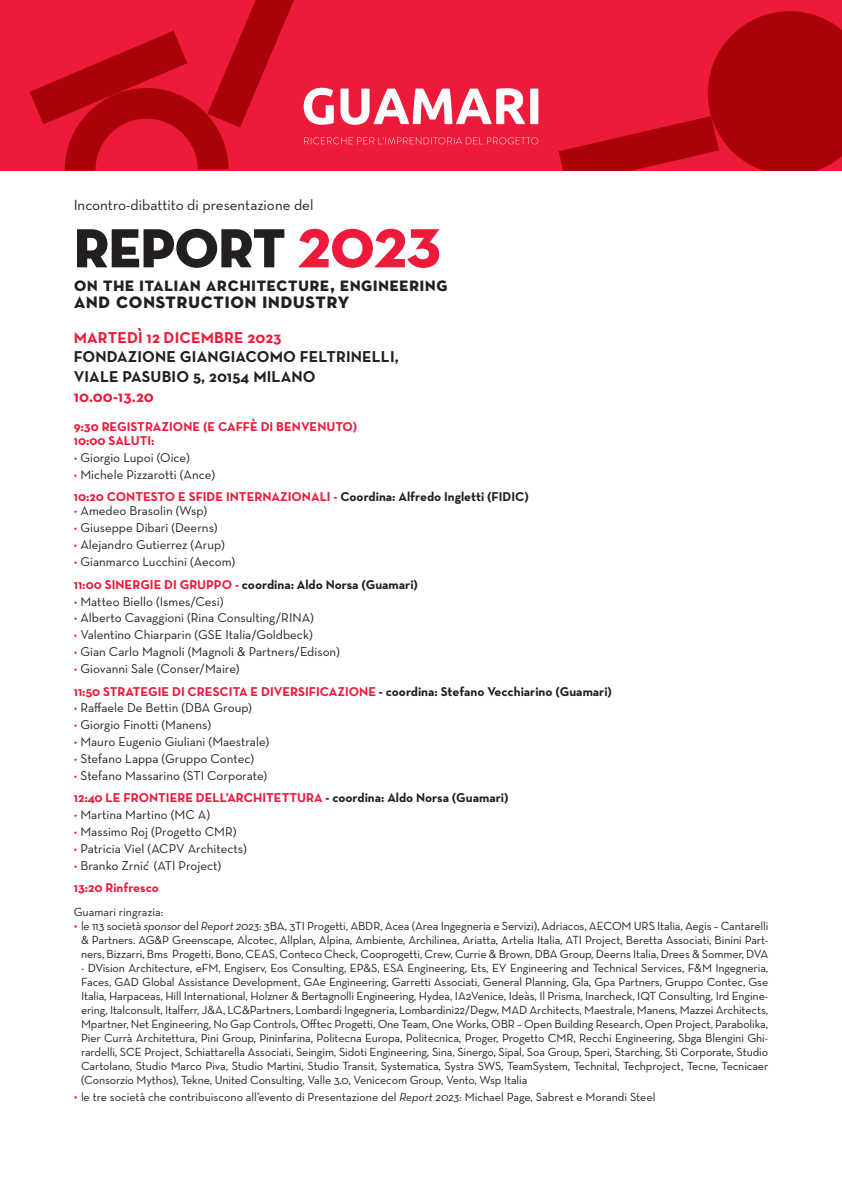
<style>
.page{position:relative;width:842px;height:1191px;background:#fff}
.page>*{position:absolute;margin:0;border:0;box-sizing:border-box;transform-origin:0 0}
.t1{font:56px "Neutra Disp Titling";letter-spacing:-.01em;color:#231f20}
.t2{font:22px "Neutra Text Bold SC";letter-spacing:.01em;color:#231f20}
.t3{font:20px "Neutra Text Bold SC";letter-spacing:.01em;color:#231f20}
.t4{font:700 16px "Neutra Text";letter-spacing:.01em;color:#231f20}
.t5{font:700 16px "Neutra Text";letter-spacing:.01em;color:#ed1a3a}
.t6{font:15px "Neutra Text";color:#231f20}
.List_Paragraph{font:13px "Neutra Text";color:#231f20}
.t7{font:700 13px "Neutra Text";color:#ed1a3a}
.t8{font:700 13px "Neutra Text";color:#231f20}
.t9{font:12px/14px "Neutra Text";letter-spacing:-.01em;color:#231f20;text-align:justify}
.s1{color:#ed1a3a}
.s2{font-weight:300;color:#ed1a3a}
.s3{color:#231f20}
.s4{font-weight:300;font-size:14px;color:#ed1a3a}
.s5{font-style:italic}
</style>
<div class="page">
<div style="left:0;top:0;width:842px;height:171px;background:#ed1a3a"></div>
<svg style="left:559px;top:11px;width:283px;height:160px"></svg>
<svg style="left:30px;top:0;width:508px;height:171px"></svg>
<p class="t6" style="left:74px;top:196px;width:241px">Incontro-dibattito di presentazione del</p>
<p class="t1" style="left:74px;top:213px;width:368px">REPORT <span class="s1">2023</span></p>
<p class="t3" style="left:74px;top:272px;width:376px">on the italian architecture, engineering</p>
<p class="t2" style="left:74px;top:287px;width:277px">and construction industry</p>
<p class="t5" style="left:74px;top:328px;width:209px">MARTEDÌ 12 DICEMBRE 2023</p>
<p class="t4" style="left:74px;top:347px;width:327px">FONDAZIONE GIANGIACOMO FELTRINELLI,</p>
<p class="t4" style="left:74px;top:366px;width:243px">VIALE PASUBIO 5, 20154 MILANO</p>
<p class="t5" style="left:74px;top:386px;width:82px">10.00-13.20</p>
<p class="t7" style="left:74px;top:418px;width:285px">9:30 REGISTRAZIONE (E CAFFÈ DI BENVENUTO)</p>
<p class="t7" style="left:74px;top:432px;width:82px">10:00 SALUTI:</p>
<p class="List_Paragraph" style="left:74px;top:450px;width:118px"><span class="s2">•</span> Giorgio Lupoi (Oice)</p>
<p class="List_Paragraph" style="left:74px;top:466px;width:143px"><span class="s2">•</span> Michele Pizzarotti (Ance)</p>
<p class="t7" style="left:74px;top:489px;width:457px">10:20 CONTESTO E SFIDE INTERNAZIONALI - <span class="s3">Coordina: Alfredo Ingletti (FIDIC)</span></p>
<p class="List_Paragraph" style="left:74px;top:503px;width:135px"><span class="s2">•</span> Amedeo Brasolin (Wsp)</p>
<p class="List_Paragraph" style="left:74px;top:520px;width:145px"><span class="s2">•</span> Giuseppe Dibari (Deerns)</p>
<p class="List_Paragraph" style="left:74px;top:537px;width:153px"><span class="s2">•</span> Alejandro Gutierrez (Arup)</p>
<p class="List_Paragraph" style="left:74px;top:554px;width:163px"><span class="s2">•</span> Gianmarco Lucchini (Aecom)</p>
<p class="t8" style="left:74px;top:576px;width:346px"><span class="s1">11:00 SINERGIE DI GRUPPO -</span> coordina: Aldo Norsa (Guamari)</p>
<p class="List_Paragraph" style="left:74px;top:593px;width:151px"><span class="s2">•</span> Matteo Biello (Ismes/Cesi)</p>
<p class="List_Paragraph" style="left:74px;top:610px;width:242px"><span class="s2">•</span> Alberto Cavaggioni (Rina Consulting/RINA)</p>
<p class="List_Paragraph" style="left:74px;top:627px;width:241px"><span class="s2">•</span> Valentino Chiarparin (GSE Italia/Goldbeck)</p>
<p class="List_Paragraph" style="left:74px;top:644px;width:268px"><span class="s2">•</span> Gian Carlo Magnoli (Magnoli &amp; Partners/Edison)</p>
<p class="List_Paragraph" style="left:74px;top:660px;width:168px"><span class="s2">•</span> Giovanni Sale (Conser/Maire)</p>
<p class="t7" style="left:74px;top:683px;width:540px">11:50 STRATEGIE DI CRESCITA E DIVERSIFICAZIONE <span class="s3">- coordina: Stefano Vecchiarino (Guamari)</span></p>
<p class="List_Paragraph" style="left:74px;top:700px;width:180px"><span class="s2">•</span> Raffaele De Bettin (DBA Group)</p>
<p class="List_Paragraph" style="left:74px;top:717px;width:139px"><span class="s2">•</span> Giorgio Finotti (Manens)</p>
<p class="List_Paragraph" style="left:74px;top:734px;width:197px"><span class="s2">•</span> Mauro Eugenio Giuliani (Maestrale)</p>
<p class="List_Paragraph" style="left:74px;top:750px;width:182px"><span class="s2">•</span> Stefano Lappa (Gruppo Contec)</p>
<p class="List_Paragraph" style="left:74px;top:767px;width:195px"><span class="s2">•</span> Stefano Massarino (STI Corporate)</p>
<p class="t7" style="left:74px;top:790px;width:436px">12:40 LE FRONTIERE DELL’ARCHITETTURA <span class="s3">- coordina: Aldo Norsa (Guamari)</span></p>
<p class="List_Paragraph" style="left:74px;top:807px;width:138px"><span class="s2">•</span> Martina Martino (MC A)</p>
<p class="List_Paragraph" style="left:74px;top:824px;width:164px"><span class="s2">•</span> Massimo Roj (Progetto CMR)</p>
<p class="List_Paragraph" style="left:74px;top:840px;width:175px"><span class="s2">•</span> Patricia Viel (ACPV Architects)</p>
<p class="List_Paragraph" style="left:74px;top:857px;width:149px"><span class="s2">•</span> Branko Zrnic´ (ATI Project)</p>
<p class="t7" style="left:74px;top:880px;width:87px">13:20 Rinfresco</p>
<p class="t9" style="left:74px;top:905px;width:91px">Guamari ringrazia:</p>
<p class="t9" style="left:81px;top:919px;width:689px;text-indent:-7px"><span class="s4">•</span> le 113 società <span class="s5">sponsor</span> del <span class="s5">Report 2023</span>: 3BA, 3TI Progetti, ABDR, Acea (Area Ingegneria e Servizi), Adriacos, AECOM URS Italia, Aegis – Cantarelli &amp; Partners. AG&amp;P Greenscape, Alcotec, Allplan, Alpina, Ambiente, Archilinea, Ariatta, Artelia Italia, ATI Project, Beretta Associati, Binini Part&shy;ners, Bizzarri, Bms Progetti, Bono, CEAS, Conteco Check, Cooprogetti, Crew, Currie &amp; Brown, DBA Group, Deerns Italia, Drees &amp; Sommer, DVA</p>
<p class="t9" style="left:81px;top:961px;width:689px">- DVision Architecture, eFM, Engiserv, Eos Consulting, EP&amp;S, ESA Engineering, Ets, EY Engineering and Technical Services, F&amp;M Ingegneria, Faces, GAD Global Assistance Development, GAe Engineering, Garretti Associati, General Planning, Gla, Gpa Partners, Gruppo Contec, Gse Italia, Harpaceas, Hill International, Holzner &amp; Bertagnolli Engineering, Hydea, IA2Venice, Ideàs, Il Prisma, Inarcheck, IQT Consulting, Ird Engine&shy;ering, Italconsult, Italferr, J&amp;A, LC&amp;Partners, Lombardi Ingegneria, Lombardini22/Degw, MAD Architects, Maestrale, Manens, Mazzei Architects, Mpartner, Net Engineering, No Gap Controls, Offtec Progetti, One Team, One Works, OBR – Open Building Research, Open Project, Parabolika, Pier Currà Architettura, Pini Group, Pininfarina, Politecna Europa, Politecnica, Proger, Progetto CMR, Recchi Engineering, Sbga Blengini Ghi&shy;rardelli, SCE Project, Schiattarella Associati, Seingim, Sidoti Engineering, Sina, Sinergo, Sipal, Soa Group, Speri, Starching, Sti Corporate, Studio Cartolano, Studio Marco Piva, Studio Martini, Studio Transit, Systematica, Systra SWS, TeamSystem, Technital, Techproject, Tecne, Tecnicaer (Consorzio Mythos), Tekne, United Consulting, Valle 3.0, Venicecom Group, Vento, Wsp Italia</p>
<p class="t9" style="left:74px;top:1089px;width:583px"><span class="s4">•</span> le tre società che contribuiscono all’evento di Presentazione del <span class="s5">Report 2023</span>: Michael Page, Sabrest e Morandi Steel</p>
</div>
